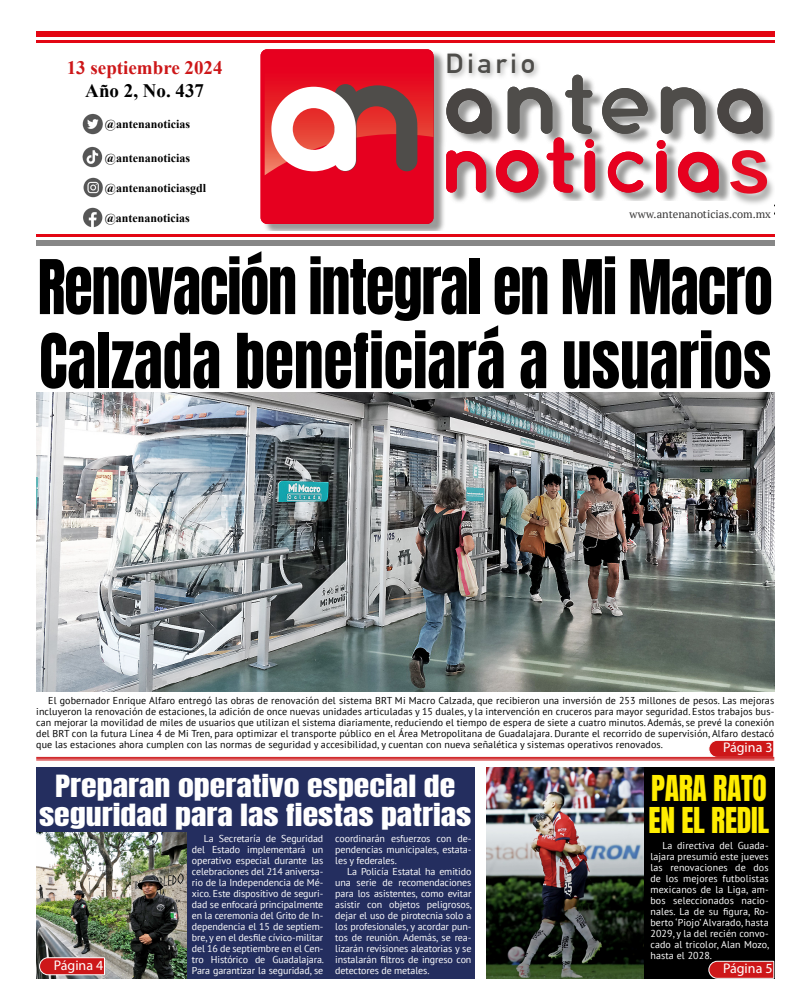
<style>
.page{position:relative;width:808px;height:1007px;background:#fff}
.page>*{position:absolute;margin:0;border:0;box-sizing:border-box;transform-origin:0 0}
.t1{font:64px/74px "Anton";letter-spacing:-.02em;color:#000;scale:.91 1}
.t2{font:700 expanded 59.5px "Malnor Sans";color:#e60a22;scale:1.04 1}
.t3{font:30.3px/32.1px "Anton";letter-spacing:-.01em;color:#ffed00}
.t4{font:700 27px "DIN Alternate";letter-spacing:.12em;color:#4e4d4a;scale:1.08 1}
.t5{font:26px/29px "Anton";color:#fff;text-align:center;scale:1.23 1}
.t6{font:700 19px "Times New Roman";color:#cd1719}
.t7{font:700 19px "Times New Roman";color:#000}
.t8{font:italic 900 14.9px "Roxy";color:#1d1d1b}
.t9{font:14px "Myriad Pro";color:#fff}
.t10{font:700 12px "Times New Roman";color:#000}
.t11{font:11px "PT Serif";color:#373636}
.t12{font:10px/11px "PT Sans";letter-spacing:-.01em;color:#fff;text-align:justify}
.t13{font:10px/11px "PT Sans";letter-spacing:.01em;color:#000;text-align:justify}
</style>
<div class="page">
<div style="left:36px;top:767px;width:438px;height:211px;background:#242e5f"></div>
<svg style="left:262px;top:51px;width:512px;height:179px"></svg>
<div style="left:261px;top:49px;width:172px;height:175px;background:#e6001f;border-radius:7px"></div>
<svg style="left:661px;top:87px;width:44px;height:47px"></svg>
<svg style="left:717px;top:88px;width:46px;height:46px"></svg>
<svg style="left:602px;top:88px;width:46px;height:46px"></svg>
<svg style="left:678px;top:152px;width:41px;height:40px"></svg>
<div style="left:585px;top:151px;width:10px;height:41px;background:#e6001f;border-radius:5px"></div>
<div style="left:585px;top:139px;width:9px;height:9px;background:#e6001f;border-radius:50%"></div>
<div style="left:656px;top:151px;width:11px;height:41px;background:#e6001f;border-radius:5px"></div>
<div style="left:657px;top:140px;width:8px;height:9px;background:#e6001f;border-radius:50%"></div>
<svg style="left:446px;top:75px;width:146px;height:117px"></svg>
<svg style="left:608px;top:152px;width:37px;height:40px"></svg>
<svg style="left:271px;top:84px;width:146px;height:87px"></svg>
<div style="left:540px;top:201px;width:234px;height:18px;background:#fff"></div>
<svg style="left:444px;top:51px;width:97px;height:29px"></svg>
<div style="left:730px;top:147px;width:44px;height:54px;background:#fff"></div>
<svg style="left:729px;top:152px;width:44px;height:52px"></svg>
<hr style="left:36px;top:40px;width:738px;height:3px;background:#e30613">
<hr style="left:36px;top:234px;width:738px;height:3px;background:#e30613">
<div style="left:36px;top:31px;width:738px;height:6px;background:#e30613"></div>
<div style="left:36px;top:240px;width:738px;height:5px;background:#878787"></div>
<img style="left:83px;top:207px;width:20px;height:21px">
<img style="left:83px;top:177px;width:20px;height:21px">
<img style="left:82px;top:146px;width:21px;height:22px">
<img style="left:82px;top:113px;width:21px;height:22px">
<img style="left:36px;top:392px;width:738px;height:299px">
<img style="left:36px;top:832px;width:150px;height:146px">
<svg style="left:708px;top:740px;width:67px;height:18px"></svg>
<hr style="left:36px;top:757px;width:738px;height:1px;background:#cd1719">
<hr style="left:36px;top:758px;width:738px;height:1px;background:#cd1719">
<hr style="left:36px;top:759px;width:738px;height:1px;background:#cd1719">
<div style="left:486px;top:767px;width:288px;height:211px;background:#000"></div>
<svg style="left:708px;top:960px;width:67px;height:19px"></svg>
<svg style="left:39px;top:956px;width:66px;height:19px"></svg>
<img style="left:486px;top:767px;width:158px;height:211px">
<h3 class="t6" style="left:67px;top:54px;width:157px">13 septiembre 2024</h3>
<h3 class="t7" style="left:85px;top:77px;width:120px">Año 2, No. 437</h3>
<p class="t10" style="left:105px;top:116px;width:87px">@antenanoticias</p>
<p class="t10" style="left:105px;top:149px;width:87px">@antenanoticias</p>
<p class="t10" style="left:105px;top:179px;width:103px">@antenanoticiasgdl</p>
<p class="t10" style="left:105px;top:209px;width:87px">@antenanoticias</p>
<h3 class="t4" style="left:445px;top:48px;width:85px">Diario</h3>
<h2 class="t2" style="left:728px;top:124px;width:41px">S</h2>
<h3 class="t8" style="left:543px;top:200px;width:155px">LA MEJOR FORM<sub>ww</sub>A D<sub>w.</sub> <sub>a</sub> <sub>nt</sub> <sub>e</sub> <sub>n</sub> <sub>a</sub> <sub>n</sub></h3>
<p class="t11" style="left:657px;top:206px;width:76px"><sup>EESTAR</sup> oticias.</p>
<p class="t11" style="left:704px;top:206px;width:68px"><sup>INFOR</sup>com.mx</p>
<h3 class="t8" style="left:739px;top:200px;width:42px">MADO</h3>
<h1 class="t1" style="left:38px;top:255px;width:809px">Renovación integral en Mi Macro<br>Calzada beneficiará a usuarios</h1>
<p class="t13" style="left:36px;top:695px;width:739px;text-indent:12px">El gobernador Enrique Alfaro entregó las obras de renovación del sistema BRT Mi Macro Calzada, que recibieron una inversión de 253 millones de pesos. Las mejoras incluyeron la renovación de estaciones, la adición de once nuevas unidades articuladas y 15 duales, y la intervención en cruceros para mayor seguridad. Estos trabajos bus&shy;can mejorar la movilidad de miles de usuarios que utilizan el sistema diariamente, reduciendo el tiempo de espera de siete a cuatro minutos. Además, se prevé la conexión del BRT con la futura Línea 4 de Mi Tren, para optimizar el transporte público en el Área Metropolitana de Guadalajara. Durante el recorrido de supervisión, Alfaro destacó que las estaciones ahora cumplen con las normas de seguridad y accesibilidad, y cuentan con nueva señalética y sistemas operativos renovados.</p>
<h3 class="t9" style="left:723px;top:739px;width:51px">Página 3</h3>
<h3 class="t5" style="left:39px;top:773px;width:353px">Preparan operativo especial de seguridad para las fiestas patrias</h3>
<h3 class="t3" style="left:649px;top:774px;width:122px">PARA RATO<br>EN EL REDIL</h3>
<p class="t12" style="left:192px;top:832px;width:134px;text-indent:12px">La Secretaría de Seguridad del Estado implementará un operativo especial durante las celebraciones del 214 aniversa&shy;rio de la Independencia de Mé&shy;xico. Este dispositivo de seguri&shy;dad se enfocará principalmente en la ceremonia del Grito de In&shy;dependencia el 15 de septiem&shy;bre, y en el desfile cívico-militar del 16 de septiembre en el Cen&shy;tro Histórico de Guadalajara.<br>Para garantizar la seguridad, se</p>
<p class="t12" style="left:335px;top:832px;width:138px">coordinarán esfuerzos con de&shy;pendencias municipales, estata&shy;les y federales.</p>
<p class="t12" style="left:650px;top:839px;width:120px;text-indent:12px">La directiva del Guada&shy;lajara presumió este jueves las renovaciones de dos de los mejores futbolistas mexicanos de la Liga, am&shy;bos seleccionados nacio&shy;nales. La de su figura, Ro&shy;berto ‘Piojo’ Alvarado, hasta 2029, y la del recién convo&shy;cado al tricolor, Alan Mozo, hasta el 2028.</p>
<p class="t12" style="left:335px;top:865px;width:138px;text-indent:12px">La Policía Estatal ha emitido una serie de recomendaciones para los asistentes, como evitar asistir con objetos peligrosos, dejar el uso de pirotecnia solo a los profesionales, y acordar pun&shy;tos de reunión. Además, se rea&shy;lizarán revisiones aleatorias y se instalarán filtros de ingreso con detectores de metales.</p>
<h3 class="t9" style="left:54px;top:956px;width:51px">Página 4</h3>
<h3 class="t9" style="left:723px;top:959px;width:51px">Página 5</h3>
</div>
